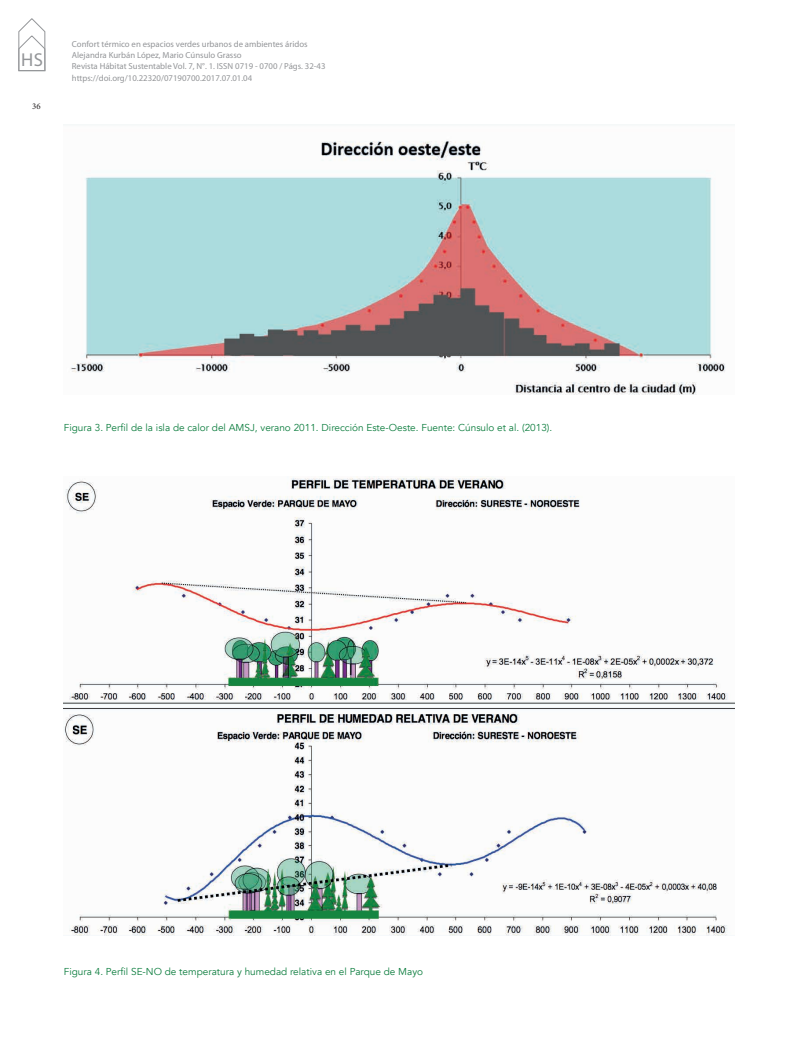
<style>
.page{position:relative;width:798px;height:1063px;background:#fff}
.page>*{position:absolute;margin:0;border:0;box-sizing:border-box;transform-origin:0 0}
.t1{font:18.75px "Myriad Pro";color:#939598}
.t2{font:10px "Avenir";color:#0c7d3e}
.t3{font:8.75px/11.2px "Myriad Pro";color:#939598}
.t4{font:8.75px "Minion Pro";color:#231f20}
</style>
<div class="page">
<svg style="left:19px;top:18px;width:26px;height:53px"></svg>
<img style="left:70px;top:140px;width:656px;height:254px">
<img style="left:64px;top:477px;width:669px;height:458px">
<h1 class="t1" style="left:21px;top:48px;width:24px">HS</h1>
<p class="t4" style="left:32px;top:101px;width:10px">36</p>
<p class="t3" style="left:72px;top:38px;width:255px">Confort térmico en espacios verdes urbanos de ambientes áridos Alejandra Kurbán López, Mario Cúnsulo Grasso<br>Revista Hábitat Sustentable Vol. 7, N°. 1. ISSN 0719 - 0700 / Págs. 32-43 https://doi.org/10.22320/07190700.2017.07.01.04</p>
<p class="t2" style="left:64px;top:422px;width:490px">Figura 3. Perfil de la isla de calor del AMSJ, verano 2011. Dirección Este-Oeste. Fuente: Cúnsulo et al. (2013).</p>
<p class="t2" style="left:64px;top:966px;width:360px">Figura 4. Perfil SE-NO de temperatura y humedad relativa en el Parque de Mayo</p>
</div>
